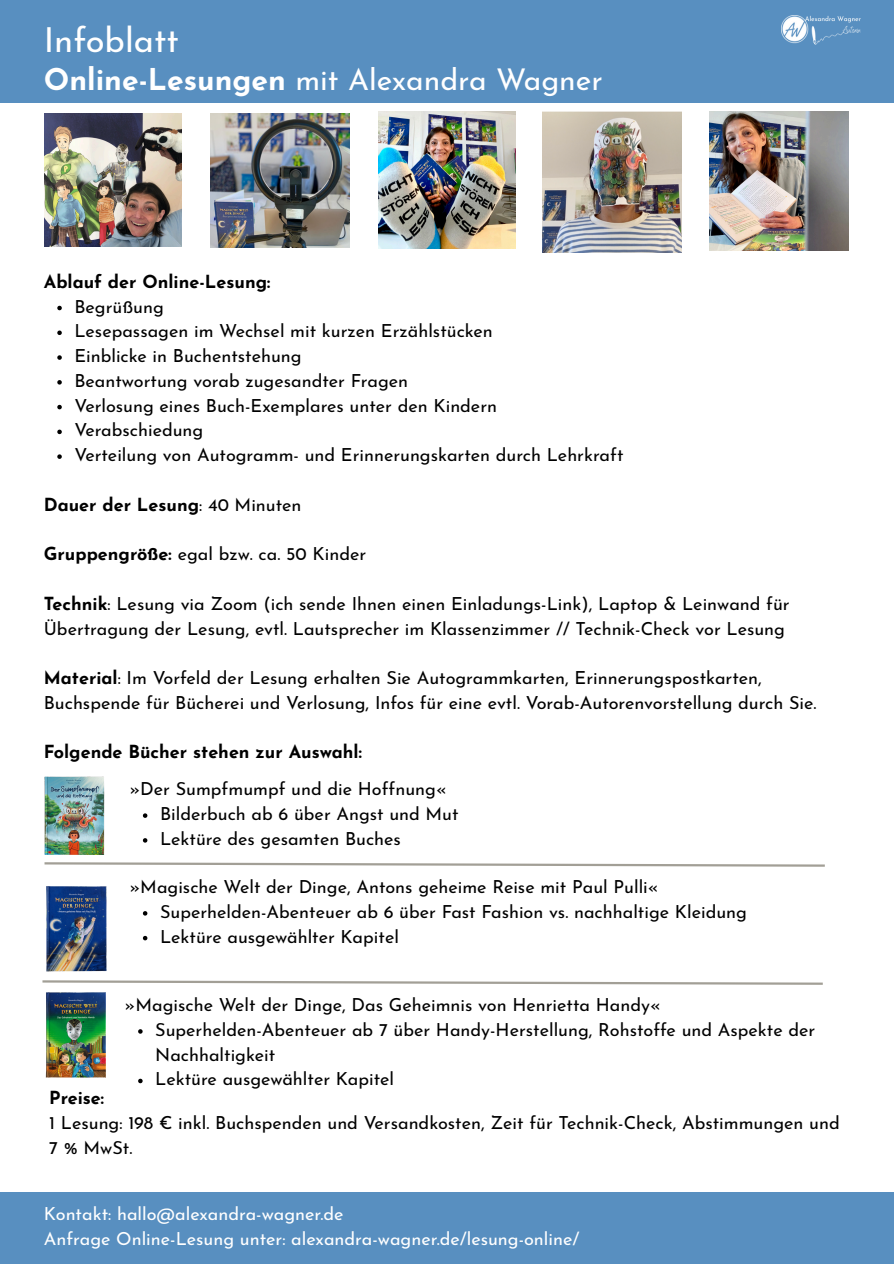
<style>
.page{position:relative;width:894px;height:1264px;background:#fff}
.page>*{position:absolute;margin:0;border:0;box-sizing:border-box;transform-origin:0 0}
.t1{font:34.5px "Josefin Sans";color:#fff}
.t2{font:30px "Josefin Sans";color:#fff}
.t3{font:18px/24.8px "Josefin Sans";color:#000}
.t4{font:18px "Josefin Sans";color:#fff}
.t5{font:700 18px "Josefin Sans";color:#000}
.s1{font-weight:700}
.s2{font-weight:400}
</style>
<div class="page">
<div style="left:0;top:0;width:893px;height:103px;background:#588fc0"></div>
<img style="left:210px;top:114px;width:139px;height:134px">
<img style="left:542px;top:111px;width:139px;height:141px">
<img style="left:378px;top:111px;width:137px;height:138px">
<div style="left:0;top:1192px;width:893px;height:71px;background:#588fc0"></div>
<img style="left:781px;top:15px;width:79px;height:30px">
<svg style="left:57px;top:306px;width:5px;height:4px"></svg>
<svg style="left:57px;top:330px;width:5px;height:5px"></svg>
<svg style="left:57px;top:355px;width:5px;height:5px"></svg>
<svg style="left:57px;top:380px;width:5px;height:4px"></svg>
<svg style="left:57px;top:405px;width:5px;height:4px"></svg>
<svg style="left:57px;top:429px;width:5px;height:5px"></svg>
<svg style="left:57px;top:454px;width:5px;height:5px"></svg>
<img style="left:45px;top:992px;width:60px;height:86px">
<img style="left:44px;top:776px;width:61px;height:79px">
<img style="left:46px;top:886px;width:61px;height:86px">
<svg style="left:44px;top:862px;width:781px;height:5px"></svg>
<svg style="left:42px;top:980px;width:781px;height:5px"></svg>
<img style="left:709px;top:112px;width:139px;height:138px">
<img style="left:44px;top:114px;width:138px;height:133px">
<svg style="left:143px;top:813px;width:4px;height:4px"></svg>
<svg style="left:143px;top:838px;width:4px;height:4px"></svg>
<svg style="left:143px;top:911px;width:4px;height:4px"></svg>
<svg style="left:143px;top:935px;width:4px;height:5px"></svg>
<svg style="left:138px;top:1029px;width:5px;height:4px"></svg>
<svg style="left:138px;top:1078px;width:5px;height:5px"></svg>
<p class="t1" style="left:44px;top:26px;width:137px">Infoblatt</p>
<p class="t2" style="left:44px;top:67px;width:560px"><span class="s1">Online-Lesungen</span> mit Alexandra Wagner</p>
<h1 class="t5" style="left:44px;top:274px;width:228px">Ablauf der Online-Lesung:</h1>
<h2 class="t3" style="left:74px;top:295px;width:91px">Begrüßung</h2>
<p class="t3" style="left:74px;top:320px;width:420px">Lesepassagen im Wechsel mit kurzen Erzählstücken</p>
<p class="t3" style="left:74px;top:345px;width:229px">Einblicke in Buchentstehung</p>
<p class="t3" style="left:74px;top:370px;width:335px">Beantwortung vorab zugesandter Fragen</p>
<p class="t3" style="left:74px;top:395px;width:424px">Verlosung eines Buch-Exemplares unter den Kindern</p>
<p class="t3" style="left:74px;top:419px;width:130px">Verabschiedung</p>
<p class="t3" style="left:74px;top:444px;width:550px">Verteilung von Autogramm- und Erinnerungskarten durch Lehrkraft</p>
<h3 class="t5" style="left:44px;top:497px;width:259px">Dauer der Lesung<span class="s2">: 40 Minuten</span></h3>
<p class="t3" style="left:44px;top:543px;width:324px"><span class="s1">Gruppengröße:</span> egal bzw. ca. 50 Kinder</p>
<p class="t3" style="left:44px;top:593px;width:747px"><span class="s1">Technik</span>: Lesung via Zoom (ich sende Ihnen einen Einladungs-Link), Laptop &amp; Leinwand für<br>Übertragung der Lesung, evtl. Lautsprecher im Klassenzimmer // Technik-Check vor Lesung</p>
<p class="t3" style="left:44px;top:667px;width:774px"><span class="s1">Material</span>: Im Vorfeld der Lesung erhalten Sie Autogrammkarten, Erinnerungspostkarten,<br>Buchspende für Bücherei und Verlosung, Infos für eine evtl. Vorab-Autorenvorstellung durch Sie.</p>
<p class="t5" style="left:44px;top:745px;width:319px">Folgende Bücher stehen zur Auswahl:</p>
<p class="t3" style="left:129px;top:778px;width:319px">»Der Sumpfmumpf und die Hoffnung«</p>
<h3 class="t3" style="left:160px;top:803px;width:300px">Bilderbuch ab 6 über Angst und Mut</h3>
<p class="t3" style="left:160px;top:828px;width:242px">Lektüre des gesamten Buches</p>
<p class="t3" style="left:129px;top:876px;width:530px">»Magische Welt der Dinge, Antons geheime Reise mit Paul Pulli«</p>
<p class="t3" style="left:160px;top:901px;width:588px">Superhelden-Abenteuer ab 6 über Fast Fashion vs. nachhaltige Kleidung</p>
<p class="t3" style="left:160px;top:925px;width:240px">Lektüre ausgewählter Kapitel</p>
<p class="t3" style="left:125px;top:994px;width:537px">»Magische Welt der Dinge, Das Geheimnis von Henrietta Handy«</p>
<p class="t3" style="left:155px;top:1019px;width:661px">Superhelden-Abenteuer ab 7 über Handy-Herstellung, Rohstoffe und Aspekte der<br>Nachhaltigkeit</p>
<p class="t3" style="left:155px;top:1068px;width:240px">Lektüre ausgewählter Kapitel</p>
<p class="t5" style="left:49px;top:1090px;width:56px">Preise:</p>
<p class="t3" style="left:49px;top:1112px;width:791px">1 Lesung: 198 € inkl. Buchspenden und Versandkosten, Zeit für Technik-Check, Abstimmungen und<br>7 % MwSt.</p>
<p class="t4" style="left:44px;top:1206px;width:301px">Kontakt: hallo@alexandra-wagner.de</p>
<p class="t4" style="left:44px;top:1231px;width:537px">Anfrage Online-Lesung unter: alexandra-wagner.de/lesung-online/</p>
</div>
